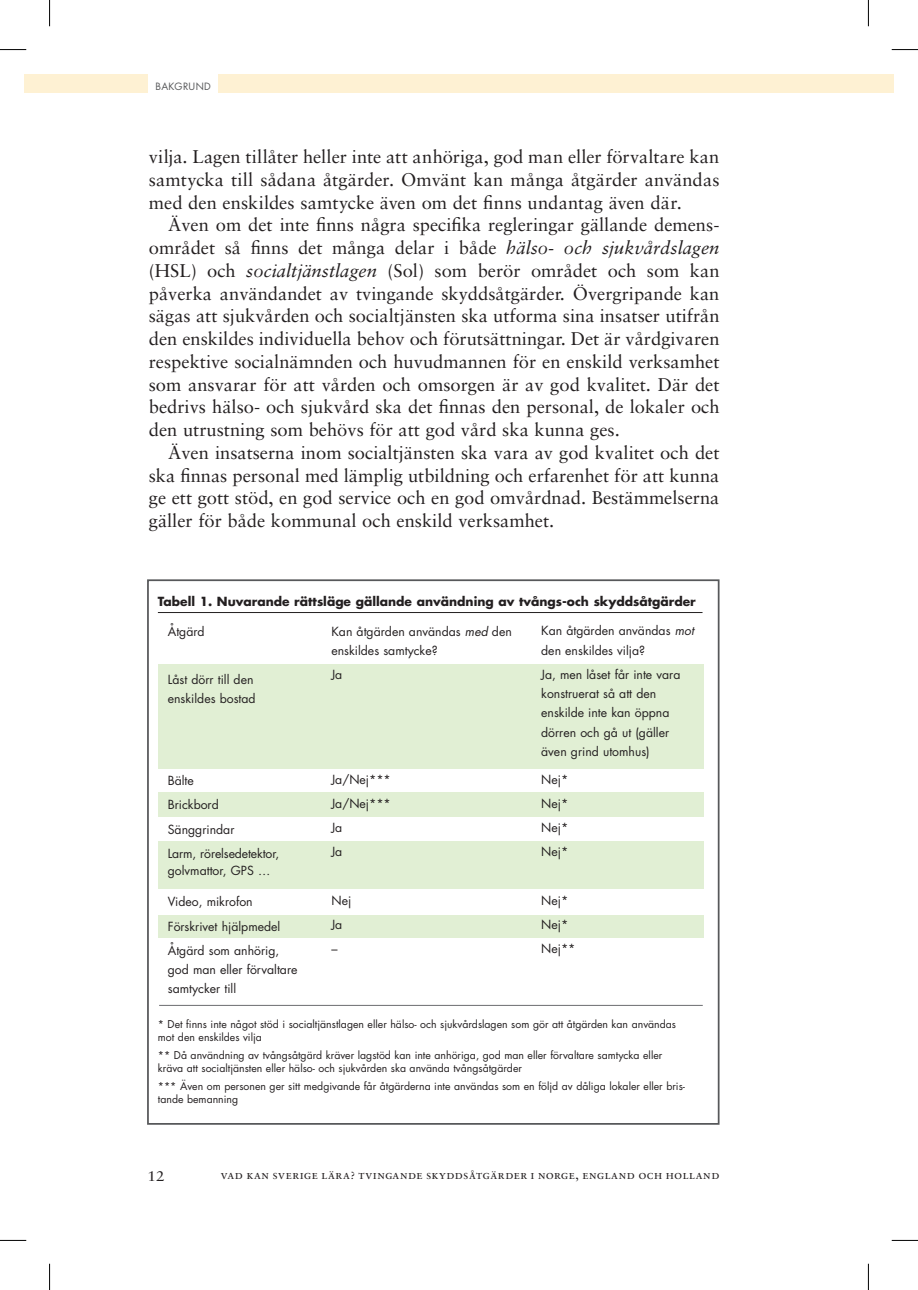
<style>
.page{position:relative;width:918px;height:1290px;background:#fff}
.page>*{position:absolute;margin:0;border:0;box-sizing:border-box;transform-origin:0 0}
.t1{font:18.38px/22.8px "Sabon";color:#231f20;text-align:justify}
.t2{font:14px "Sabon";color:#231f20;scale:1.1 1}
.t3{font:12.25px/24.2px "Futura";color:#231f20}
.t4{font:700 12.25px "Futura";color:#231f20}
.t5{font:12.25px "Sabon Roman SC";letter-spacing:.04em;color:#231f20}
.t6{font:10.5px/13.1px "Futura";color:#231f20}
.t7{font:9.8px "Futura";letter-spacing:.035em;color:#57585a}
.s1{font-style:italic}
.s2{font-size:10.5px}
</style>
<div class="page">
<div style="left:25px;top:74px;width:868px;height:19px;background:#fef1d3"></div>
<div style="left:149px;top:73px;width:69px;height:22px;background:#fff"></div>
<div style="left:147px;top:579px;width:572px;height:545px;border:2px solid #57585a"></div>
<div style="left:158px;top:665px;width:545px;height:104px;background:#e1efd4"></div>
<div style="left:158px;top:792px;width:545px;height:25px;background:#e1efd4"></div>
<div style="left:158px;top:841px;width:545px;height:48px;background:#e1efd4"></div>
<div style="left:158px;top:915px;width:545px;height:23px;background:#e1efd4"></div>
<hr style="left:158px;top:612px;width:544px;height:1px;background:#231f20">
<hr style="left:159px;top:1005px;width:544px;height:1px;background:#6c6d70">
<svg style="left:0;top:49px;width:26px;height:1px"></svg>
<svg style="left:891px;top:49px;width:27px;height:1px"></svg>
<svg style="left:0;top:1240px;width:26px;height:1px"></svg>
<svg style="left:891px;top:1240px;width:27px;height:1px"></svg>
<svg style="left:49px;top:0;width:1px;height:26px"></svg>
<svg style="left:49px;top:1263px;width:1px;height:27px"></svg>
<svg style="left:868px;top:0;width:1px;height:26px"></svg>
<svg style="left:868px;top:1263px;width:1px;height:27px"></svg>
<p class="t7" style="left:156px;top:79px;width:57px">BAKGRUND</p>
<p class="t1" style="left:149px;top:145px;width:572px">vilja. Lagen tillåter heller inte att anhöriga, god man eller förvaltare kan samtycka till sådana åtgärder. Omvänt kan många åtgärder användas med den enskildes samtycke även om det finns undantag även där.</p>
<p class="t1" style="left:149px;top:213px;width:572px;text-indent:19px">Även om det inte finns några specifika regleringar gällande demens&shy;området så finns det många delar i både <span class="s1">hälso- och sjukvårdslagen </span>(HSL) och <span class="s1">socialtjänstlagen</span> (Sol) som berör området och som kan påverka användandet av tvingande skyddsåtgärder. Övergripande kan sägas att sjukvården och socialtjänsten ska utforma sina insatser utifrån den enskildes individuella behov och förutsättningar. Det är vårdgivaren respektive socialnämnden och huvudmannen för en enskild verksamhet som ansvarar för att vården och omsorgen är av god kvalitet. Där det bedrivs hälso- och sjukvård ska det finnas den personal, de lokaler och den utrustning som behövs för att god vård ska kunna ges.</p>
<p class="t1" style="left:149px;top:441px;width:572px;text-indent:19px">Även insatserna inom socialtjänsten ska vara av god kvalitet och det ska finnas personal med lämplig utbildning och erfarenhet för att kunna ge ett gott stöd, en god service och en god omvårdnad. Bestämmelserna gäller för både kommunal och enskild verksamhet.</p>
<p class="t4" style="left:158px;top:592px;width:539px">Tabell 1. Nuvarande rättsläge gällande användning av tvångs-och skyddsåtgärder</p>
<p class="t3" style="left:168px;top:619px;width:38px">Åtgärd</p>
<p class="t3" style="left:168px;top:670px;width:89px;line-height:19.2px">Låst dörr till den enskildes bostad</p>
<p class="t3" style="left:168px;top:768px;width:113px">Bälte<br>Brickbord<br>Sänggrindar<br>Larm, rörelsedetektor,</p>
<p class="t3" style="left:168px;top:858px;width:104px">golvmattor, GPS …</p>
<p class="t3" style="left:168px;top:889px;width:114px">Video, mikrofon<br>Förskrivet hjälpmedel<br>Åtgärd som anhörig,</p>
<p class="t3" style="left:168px;top:959px;width:131px;line-height:19.2px">god man eller förvaltare samtycker till</p>
<p class="t3" style="left:331px;top:621px;width:182px;line-height:19.2px">Kan åtgärden användas <span class="s1">med</span> den enskildes samtycke?</p>
<p class="t3" style="left:331px;top:662px;width:12px">Ja</p>
<p class="t3" style="left:331px;top:767px;width:61px">Ja/Nej***<br>Ja/Nej***<br>Ja<br>Ja</p>
<p class="t3" style="left:331px;top:888px;width:21px">Nej<br>Ja –</p>
<p class="t3" style="left:541px;top:621px;width:154px;line-height:19.2px">Kan åtgärden användas <span class="s1">mot </span>den enskildes vilja?</p>
<p class="t3" style="left:541px;top:664px;width:141px;line-height:19.2px">Ja, men låset får inte vara konstruerat så att den enskilde inte kan öppna dörren och gå ut (gäller även grind utomhus)</p>
<p class="t3" style="left:541px;top:767px;width:29px;text-align:justify">Nej* Nej* Nej* Nej*</p>
<p class="t3" style="left:541px;top:888px;width:36px">Nej*<br>Nej*<br>Nej**</p>
<p class="t6" style="left:158px;top:1017px;width:520px">* Det finns inte något stöd i socialtjänstlagen eller hälso- och sjukvårdslagen som gör att åtgärden kan användas mot den enskildes vilja</p>
<p class="t6" style="left:158px;top:1048px;width:506px">** Då användning av tvångsåtgärd kräver lagstöd kan inte anhöriga, god man eller förvaltare samtycka eller kräva att socialtjänsten eller hälso- och sjukvården ska använda tvångsåtgärder</p>
<p class="t6" style="left:158px;top:1080px;width:528px;line-height:12.6px">*** Även om personen ger sitt medgivande får åtgärderna inte användas som en följd av dåliga lokaler eller bris&shy;tande bemanning</p>
<p class="t2" style="left:148px;top:1167px;width:17px">12</p>
<p class="t5" style="left:221px;top:1167px;width:500px">vad kan sverige lära<span class="s2">?</span> tvingande skyddsåtgärder i norge, england och holland</p>
</div>
